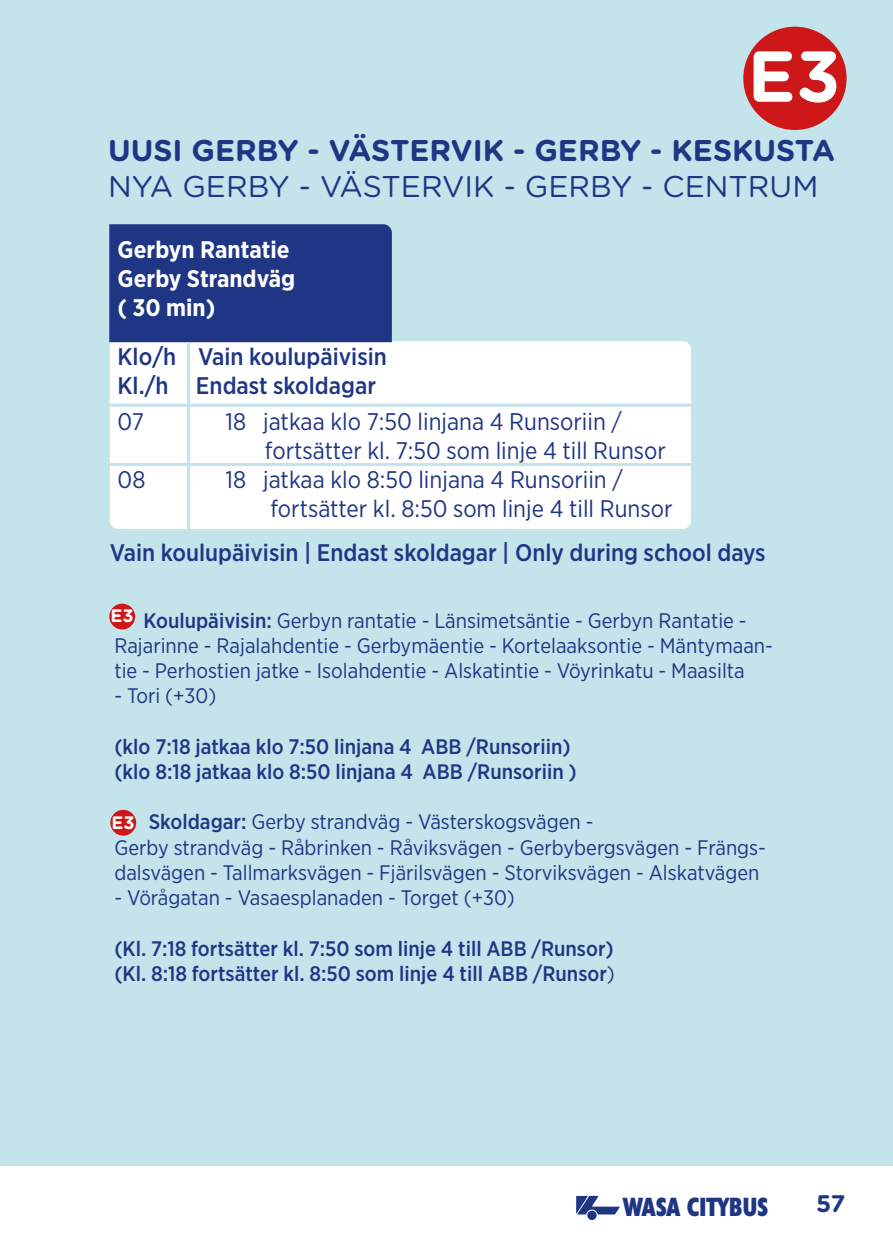
<style>
.page{position:relative;width:893px;height:1259px;background:#fff}
.page>*{position:absolute;margin:0;border:0;box-sizing:border-box;transform-origin:0 0}
.t1{font:700 72px "Gotham Rounded";color:#fff}
.t2{font:700 30px "Gotham Rounded";color:#1f3685}
.t3{font:30px "Gotham Rounded";color:#1f3685}
.t4{font:700 condensed 26.7px "Humanist 521 BT Xtra";letter-spacing:-.015em;color:#1f3685;scale:.88 1}
.t5{font:24px/28.8px "Gotham Narrow";color:#1f3685}
.t6{font:500 24px/28.8px "Gotham Narrow";color:#1f3685}
.t7{font:700 24px/28.8px "Gotham Narrow";color:#fff}
.t8{font:700 24px "Gotham Rounded";color:#1f3685}
.t9{font:21px/25.2px "Gotham Narrow";color:#1f3685}
.t10{font:500 21px/25.2px "Gotham Narrow";color:#1f3685}
.t11{font:700 18px "Gotham Rounded";color:#fff}
.s1{font-weight:500}
.s2{font-weight:400}
</style>
<div class="page">
<div style="left:0;top:0;width:893px;height:1165px;background:#c3e4eb"></div>
<div style="left:743px;top:27px;width:104px;height:103px;background:#cd1719;border-radius:50%"></div>
<div style="left:109px;top:603px;width:26px;height:26px;background:#cd1719;border-radius:50%"></div>
<div style="left:110px;top:810px;width:26px;height:25px;background:#cd1719;border-radius:50%"></div>
<div style="left:110px;top:341px;width:581px;height:188px;background:#fff"></div>
<hr style="left:74px;top:404px;width:635px;height:3px;background:#c3e4eb">
<hr style="left:98px;top:463px;width:635px;height:3px;background:#c3e4eb">
<div style="left:109px;top:224px;width:283px;height:118px;background:#1f3685"></div>
<svg style="left:576px;top:1196px;width:44px;height:24px"></svg>
<hr style="left:187px;top:342px;width:3px;height:187px;background:#c3e4eb">
<h1 class="t1" style="left:747px;top:23px;width:94px">E3</h1>
<h2 class="t2" style="left:108px;top:128px;width:728px">UUSI GERBY - VÄSTERVIK - GERBY - KESKUSTA</h2>
<h2 class="t3" style="left:108px;top:165px;width:712px">NYA GERBY - VÄSTERVIK - GERBY - CENTRUM</h2>
<p class="t7" style="left:118px;top:235px;width:179px">Gerbyn Rantatie<br>Gerby Strandväg ( 30 min)</p>
<p class="t6" style="left:118px;top:342px;width:271px">Klo/h Vain koulupäivisin<br>Kl./h Endast skoldagar</p>
<p class="t5" style="left:118px;top:407px;width:28px">07</p>
<p class="t5" style="left:265px;top:407px;width:403px;text-indent:-39px">18 jatkaa klo 7:50 linjana 4 Runsoriin / fortsätter kl. 7:50 som linje 4 till Runsor</p>
<p class="t5" style="left:118px;top:464px;width:29px">08</p>
<p class="t5" style="left:271px;top:464px;width:403px;text-indent:-45px">18 jatkaa klo 8:50 linjana 4 Runsoriin / fortsätter kl. 8:50 som linje 4 till Runsor</p>
<p class="t6" style="left:110px;top:538px;width:657px">Vain koulupäivisin | Endast skoldagar | Only during school days</p>
<p class="t11" style="left:110px;top:603px;width:25px">E3</p>
<p class="t9" style="left:114px;top:607px;width:660px;text-indent:29px"><span class="s1">Koulupäivisin:</span> Gerbyn rantatie - Länsimetsäntie - Gerbyn Rantatie -<br>Rajarinne - Rajalahdentie - Gerbymäentie - Kortelaaksontie - Mäntymaan&shy;tie - Perhostien jatke - Isolahdentie - Alskatintie - Vöyrinkatu - Maasilta</p>
<p class="t9" style="left:114px;top:683px;width:104px">- Tori (+30)</p>
<p class="t10" style="left:114px;top:733px;width:464px">(klo 7:18 jatkaa klo 7:50 linjana 4 ABB /Runsoriin) (klo 8:18 jatkaa klo 8:50 linjana 4 ABB /Runsoriin )</p>
<p class="t9" style="left:114px;top:809px;width:653px;text-indent:34px"><span class="s1">Skoldagar:</span> Gerby strandväg - Västerskogsvägen -<br>Gerby strandväg - Råbrinken - Råviksvägen - Gerbybergsvägen - Frängs&shy;dalsvägen - Tallmarksvägen - Fjärilsvägen - Storviksvägen - Alskatvägen</p>
<p class="t9" style="left:114px;top:884px;width:402px">- Vörågatan - Vasaesplanaden - Torget (+30)</p>
<p class="t10" style="left:114px;top:935px;width:502px">(Kl. 7:18 fortsätter kl. 7:50 som linje 4 till ABB /Runsor) (Kl. 8:18 fortsätter kl. 8:50 som linje 4 till ABB /Runsor<span class="s2">)</span></p>
<p class="t11" style="left:111px;top:809px;width:25px">E3</p>
<p class="t4" style="left:623px;top:1191px;width:167px">WASA CITYBUS</p>
<p class="t8" style="left:816px;top:1185px;width:31px">57</p>
</div>
